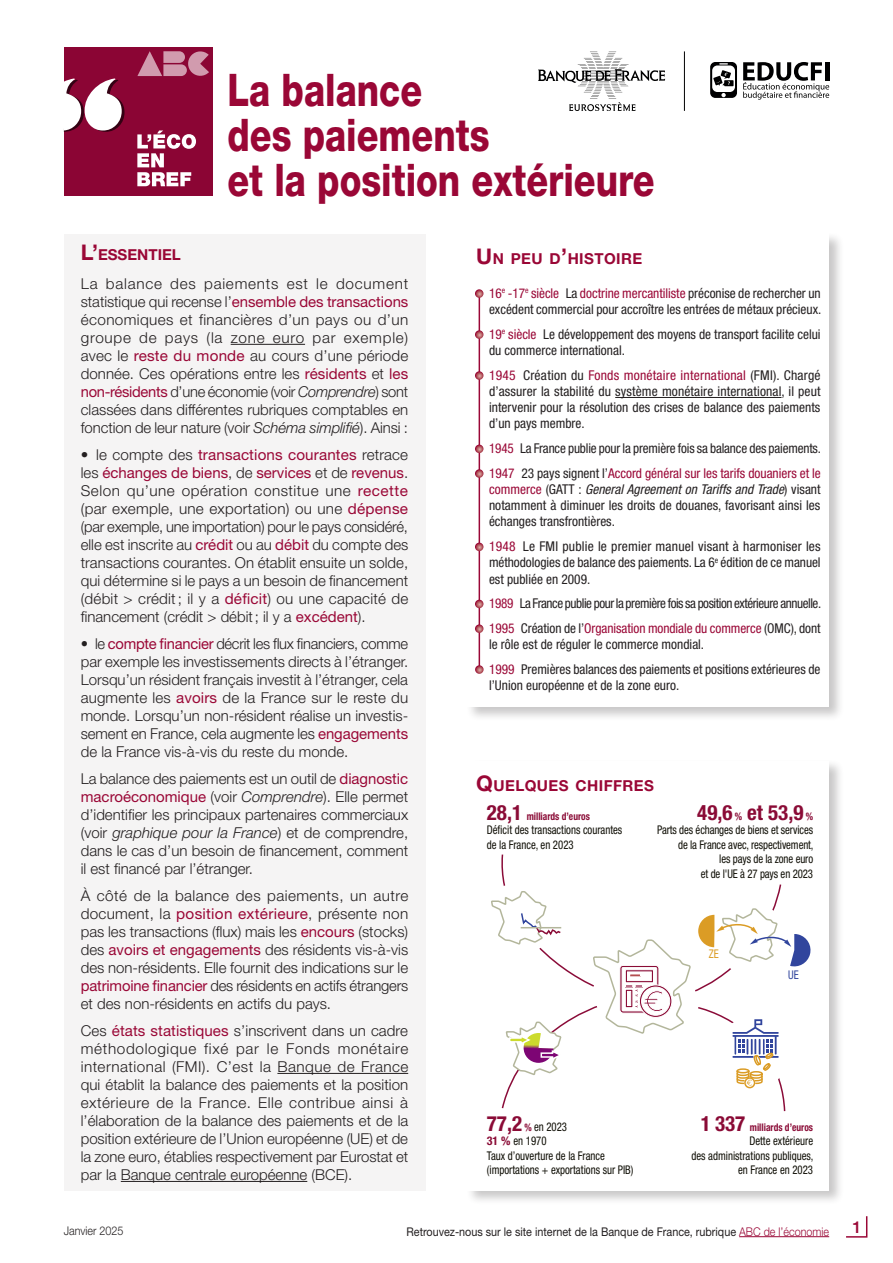
<style>
.page{position:relative;width:893px;height:1263px;background:#fff}
.page>*{position:absolute;margin:0;border:0;box-sizing:border-box;transform-origin:0 0}
.t1{font:800 45px/45px "Helvetica Neue LT Std";color:#9a0736;scale:.79 1}
.t2{font:700 condensed 21px "Helvetica Neue LT Std";color:#8a0b36}
.t3{font:500 16.5px "Helvetica Neue LT Std";color:#9a0736}
.t4{font:700 15.15px "Helvetica Neue LT Std";letter-spacing:.03em;color:#9a0736}
.t5{font:700 15.15px "Helvetica Neue LT Std";color:#9a0736}
.t6{font:300 15px/18px "Helvetica Neue LT Std";color:#231f20;text-align:justify}
.t7{font:condensed 13.5px/16.2px "Helvetica Neue LT Std";color:#231f20}
.t8{font:condensed 13.5px/24.8px "Helvetica Neue LT Std";letter-spacing:-.03em;color:#231f20}
.t9{font:condensed 12px/14.4px "Helvetica Neue LT Std";color:#0f0e05;text-align:right;scale:.9 1}
.t10{font:12px "Helvetica Neue LT Std";color:#231f20;scale:.9 1}
.t11{font:300 12px "Helvetica Neue LT Std";color:#231f20;scale:.9 1}
.t12{font:condensed 12px "Helvetica Neue LT Std";color:#31459d;scale:.9 1}
.t13{font:condensed 12px "Helvetica Neue LT Std";color:#db9c25;scale:.9 1}
.t14{font:700 condensed 10.5px "Helvetica Neue LT Std";color:#8a0b36;scale:.9 1}
.s1{font-size:21.6px}
.s2{font-weight:400;color:#9a0736}
.s3{font-style:italic}
.s4{color:#9a0736}
.s5{font-size:21px}
.s6{font-size:10.5px}
.s7{font-weight:700;font-size:21px;color:#8a0b36}
.s8{font-weight:700;font-size:10.5px;color:#8a0b36}
.s9{font-weight:700;color:#8a0b36}
.s10{font-weight:300;color:#9a0736}
</style>
<div class="page">
<svg style="left:846px;top:1216px;width:22px;height:22px"></svg>
<hr style="left:739px;top:1236px;width:90px;height:1px;background:#9a0736">
<div style="left:64px;top:47px;width:149px;height:149px;background:#8b0534"></div>
<svg style="left:137px;top:51px;width:72px;height:25px"></svg>
<svg style="left:137px;top:131px;width:59px;height:55px"></svg>
<svg style="left:64px;top:78px;width:60px;height:54px"></svg>
<svg style="left:538px;top:52px;width:127px;height:59px"></svg>
<hr style="left:684px;top:51px;width:1px;height:60px;background:#000001">
<svg style="left:743px;top:62px;width:86px;height:38px"></svg>
<div style="left:710px;top:62px;width:27px;height:36px;background:#000001;border-radius:5px"></div>
<div style="left:712px;top:65px;width:23px;height:27px;background:#fff;border-radius:5px"></div>
<svg style="left:721px;top:93px;width:5px;height:4px"></svg>
<svg style="left:713px;top:63px;width:21px;height:23px"></svg>
<div style="left:64px;top:234px;width:361px;height:957px;background:#f5f4f4"></div>
<hr style="left:231px;top:344px;width:74px;height:1px;background:#231f20">
<hr style="left:277px;top:1073px;width:131px;height:1px;background:#231f20">
<hr style="left:121px;top:1181px;width:186px;height:1px;background:#231f20">
<div style="left:466px;top:232px;width:378px;height:490px;background:#231f20;opacity:.25"></div>
<div style="left:468px;top:234px;width:361px;height:473px;background:#fff"></div>
<hr style="left:615px;top:397px;width:166px;height:1px;background:#231f20">
<div style="left:465px;top:759px;width:379px;height:446px;background:#231f20;opacity:.25"></div>
<div style="left:468px;top:761px;width:361px;height:430px;background:#fff"></div>
<svg style="left:491px;top:854px;width:320px;height:258px"></svg>
<hr style="left:479px;top:294px;width:1px;height:376px;background:#9a0736">
<svg style="left:475px;top:289px;width:8px;height:9px"></svg>
<svg style="left:475px;top:330px;width:8px;height:9px"></svg>
<svg style="left:475px;top:371px;width:8px;height:9px"></svg>
<svg style="left:475px;top:445px;width:8px;height:8px"></svg>
<svg style="left:475px;top:469px;width:8px;height:9px"></svg>
<svg style="left:475px;top:543px;width:8px;height:8px"></svg>
<svg style="left:475px;top:600px;width:8px;height:8px"></svg>
<svg style="left:475px;top:624px;width:8px;height:9px"></svg>
<svg style="left:475px;top:665px;width:9px;height:9px"></svg>
<h1 class="t1" style="left:227px;top:67px;width:542px">La balance<br>des paiements<br>et la position extérieure</h1>
<p class="t5" style="left:81px;top:245px;width:100px"><span class="s1">L’</span>ESSENTIEL</p>
<p class="t6" style="left:81px;top:274px;width:329px">La balance des paiements est le document statistique qui recense l’<span class="s2">ensemble des transactions </span>économiques et financières d’un pays ou d’un groupe de pays (la zone euro par exemple) avec le <span class="s2">reste du monde</span> au cours d’une période donnée. Ces opérations entre les <span class="s2">résidents</span> et <span class="s2">les non‑résidents</span> d’une économie (voir <span class="s3">Comprendre</span>) sont classées dans différentes rubriques comptables en fonction de leur nature (voir <span class="s3">Schéma simplifié</span>). Ainsi :</p>
<p class="t6" style="left:81px;top:445px;width:329px">• le compte des <span class="s2">transactions courantes</span> retrace les <span class="s2">échanges de biens</span>, de <span class="s2">services</span> et de <span class="s2">revenus</span>.<br>Selon qu’une opération constitue une <span class="s2">recette </span>(par exemple, une exportation) ou une <span class="s2">dépense </span>(par exemple, une importation) pour le pays considéré, elle est inscrite au <span class="s2">crédit</span> ou au <span class="s2">débit</span> du compte des transactions courantes. On établit ensuite un solde, qui détermine si le pays a un besoin de financement (débit &gt; crédit ; il y a <span class="s2">déficit</span>) ou une capacité de financement (crédit &gt; débit; il y a <span class="s2">excédent</span>).</p>
<p class="t6" style="left:81px;top:634px;width:329px">• le <span class="s2">compte financier</span> décrit les flux financiers, comme par exemple les investissements directs à l’étranger.<br>Lorsqu’un résident français investit à l’étranger, cela augmente les <span class="s2">avoirs</span> de la France sur le reste du monde. Lorsqu’un non‑résident réalise un investis‑ sement en France, cela augmente les <span class="s2">engagements </span>de la France vis‑à‑vis du reste du monde.</p>
<p class="t6" style="left:81px;top:769px;width:329px">La balance des paiements est un outil de <span class="s2">diagnostic macroéconomique</span> (voir <span class="s3">Comprendre</span>). Elle permet d’identifier les principaux partenaires commerciaux (voir <span class="s3">graphique pour la France</span>) et de comprendre, dans le cas d’un besoin de financement, comment il est financé par l’étranger.</p>
<p class="t6" style="left:81px;top:886px;width:329px">À côté de la balance des paiements, un autre document, la <span class="s2">position extérieure</span>, présente non pas les transactions (flux) mais les <span class="s2">encours</span> (stocks) des <span class="s2">avoirs et engagements</span> des résidents vis‑à‑vis des non‑résidents. Elle fournit des indications sur le <span class="s2">patrimoine financier</span> des résidents en actifs étrangers et des non‑résidents en actifs du pays.</p>
<p class="t6" style="left:81px;top:1021px;width:329px">Ces <span class="s2">états statistiques</span> s’inscrivent dans un cadre méthodologique fixé par le Fonds monétaire international (FMI). C’est la Banque de France qui établit la balance des paiements et la position extérieure de la France. Elle contribue ainsi à l’élaboration de la balance des paiements et de la position extérieure de l’Union européenne (UE) et de la zone euro, établies respectivement par Eurostat et par la Banque centrale européenne (BCE).</p>
<p class="t4" style="left:476px;top:249px;width:168px"><span class="s1">U</span>N PEU D<span class="s1">’</span>HISTOIRE</p>
<p class="t7" style="left:489px;top:285px;width:334px"><span class="s4">16</span><sup>e</sup> <span class="s4">‑17</span><sup>e</sup> <span class="s4">siècle</span> La <span class="s4">doctrine mercantiliste</span> préconise de rechercher un excédent commercial pour accroître les entrées de métaux précieux.</p>
<p class="t7" style="left:489px;top:326px;width:333px"><span class="s4">19</span><sup>e</sup> <span class="s4">siècle</span> Le développement des moyens de transport facilite celui du commerce international.</p>
<p class="t7" style="left:489px;top:367px;width:333px;text-align:justify"><span class="s4">1945</span> Création du <span class="s4">Fonds monétaire international</span> (FMI). Chargé d’assurer la stabilité du système monétaire international, il peut intervenir pour la résolution des crises de balance des paiements d’un pays membre.</p>
<p class="t7" style="left:489px;top:436px;width:333px;line-height:24.8px"><span class="s4">1945</span> La France publie pour la première fois sa balance des paiements.<br><span class="s4">1947</span> 23 pays signent l’<span class="s4">Accord général sur les tarifs douaniers et le</span></p>
<p class="t7" style="left:489px;top:481px;width:333px;text-align:justify"><span class="s4">commerce</span> (GATT : <span class="s3">General Agreement on Tariffs and Trade</span>) visant notamment à diminuer les droits de douanes, favorisant ainsi les échanges transfrontières.</p>
<p class="t7" style="left:489px;top:538px;width:333px;text-align:justify"><span class="s4">1948</span> Le FMI publie le premier manuel visant à harmoniser les méthodologies de balance des paiements. La 6<sup>e</sup> édition de ce manuel est publiée en 2009.</p>
<p class="t8" style="left:489px;top:591px;width:334px"><span class="s4">1989</span> La France publie pour la première fois sa position extérieure annuelle.<br><span class="s4">1995</span> Création de l’<span class="s4">Organisation mondiale du commerce</span> (OMC), dont</p>
<p class="t7" style="left:489px;top:632px;width:333px;line-height:24.8px">le rôle est de réguler le commerce mondial.<br><span class="s4">1999</span> Premières balances des paiements et positions extérieures de</p>
<p class="t7" style="left:489px;top:677px;width:192px">l’Union européenne et de la zone euro.</p>
<p class="t4" style="left:476px;top:776px;width:51px"><span class="s1">Q</span>UELQU</p>
<p class="t4" style="left:549px;top:776px;width:107px">ES CHIFFRES</p>
<p class="t14" style="left:487px;top:810px;width:116px"><span class="s5">28,1</span> milliards d’euros</p>
<p class="t9" style="left:487px;top:823px;width:152px;text-align:left">Déficit des transactions courantes de la France, en 2023</p>
<h2 class="t2" style="left:697px;top:800px;width:117px">49,6 <span class="s6">%</span> et 53,9 <span class="s6">%</span></h2>
<p class="t9" style="left:657px;top:823px;width:175px">Parts des échanges de biens et services de la France avec, respectivement,<br>les pays de la zone euro<br>et de l'UE à 27 pays en 2023</p>
<p class="t13" style="left:709px;top:947px;width:12px">ZE</p>
<p class="t12" style="left:788px;top:967px;width:13px">UE</p>
<p class="t9" style="left:487px;top:1119px;width:164px;text-align:left"><span class="s7">77,2</span> <span class="s8">%</span> en 2023<br><span class="s9">31 %</span> en 1970<br>Taux d’ouverture de la France (importations + exportations sur PIB)</p>
<p class="t14" style="left:701px;top:1120px;width:126px"><span class="s5">1 337</span> milliards d’euros</p>
<p class="t9" style="left:691px;top:1133px;width:137px">Dette extérieure<br>des administrations publiques, en France en 2023</p>
<p class="t11" style="left:64px;top:1224px;width:68px">Janvier 2025</p>
<p class="t10" style="left:406px;top:1224px;width:471px">Retrouvez-nous sur le site internet de la Banque de France, rubrique <span class="s10">ABC de l’économie</span></p>
<p class="t3" style="left:852px;top:1217px;width:11px">1</p>
</div>
